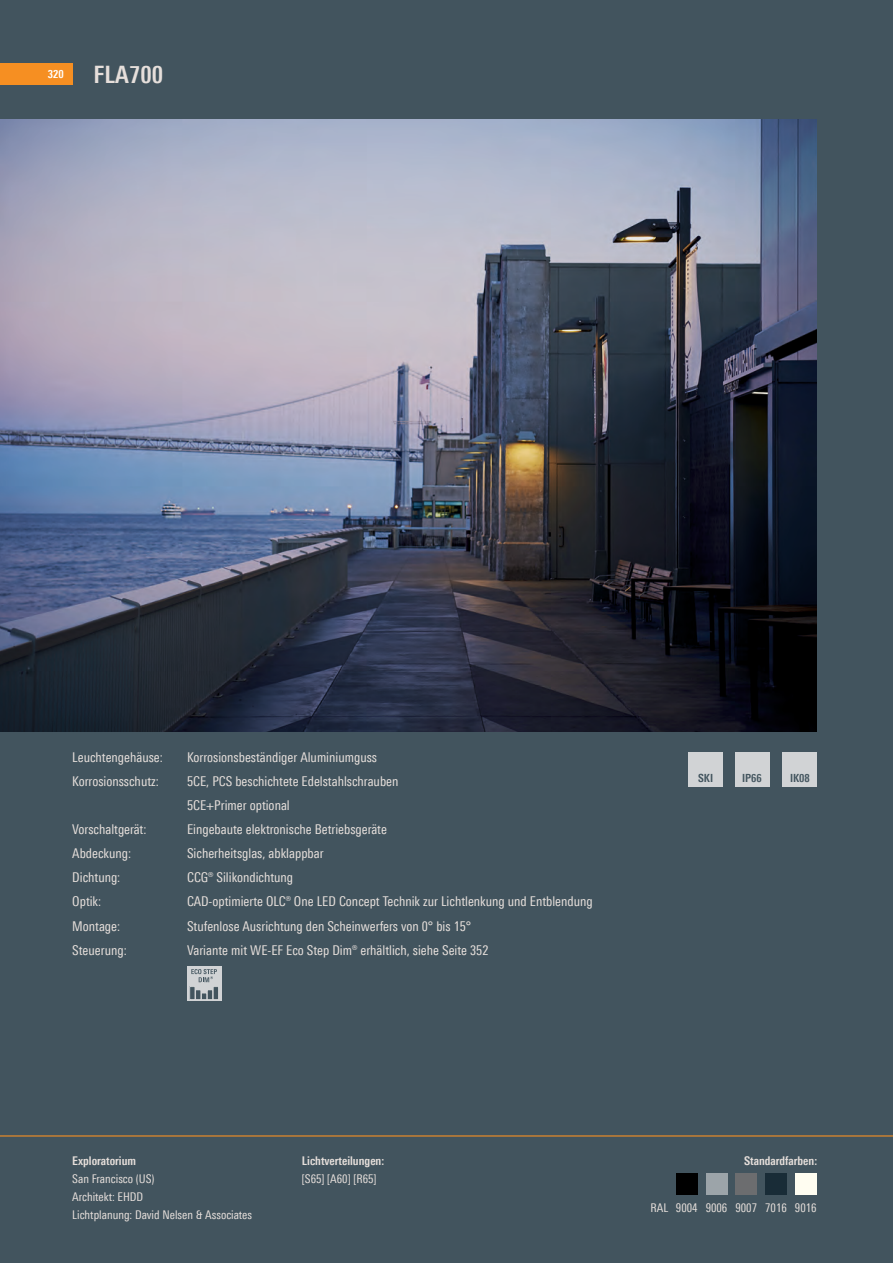
<style>
.page{position:relative;width:893px;height:1263px;background:#42545e}
.page>*{position:absolute;margin:0;border:0;box-sizing:border-box;transform-origin:0 0}
.t1{font:700 24px "Linotype Univers 620 Cn";letter-spacing:.005em;color:#e6dfdb}
.body{font:13.5px/24px "Linotype Univers 420 Cn";color:#e6dfdb}
.body-2{font:12px/18px "Linotype Univers 420 Cn";color:#e6dfdb}
.light_source_tab{font:700 12px/18px "Linotype Univers 620 Cn";color:#e6dfdb}
.title_CL{font:700 11.25px "Linotype Univers 620 Cn";color:#42545e}
.t2{font:700 11.25px "Linotype Univers 620 Cn";color:#fff}
.s1{font-family:"Linotype Univers 620 Cn";font-weight:700}
.s2{font-family:"Linotype Univers 420 Cn";font-weight:400}
</style>
<div class="page">
<div style="left:0;top:64px;width:72px;height:21px;background:#f68f22"></div>
<hr style="left:0;top:1135px;width:893px;height:1px;background:#f68f22">
<div style="left:736px;top:1174px;width:21px;height:21px;background:#6c6d6f"></div>
<div style="left:706px;top:1174px;width:21px;height:21px;background:#9ca4a9"></div>
<div style="left:676px;top:1174px;width:21px;height:21px;background:#000"></div>
<div style="left:765px;top:1174px;width:22px;height:21px;background:#192c37"></div>
<div style="left:795px;top:1174px;width:21px;height:21px;background:#fffdf1"></div>
<div style="left:782px;top:753px;width:34px;height:34px;background:#d1d3d5"></div>
<div style="left:736px;top:753px;width:34px;height:34px;background:#d1d3d5"></div>
<img style="left:0;top:119px;width:816px;height:612px">
<div style="left:689px;top:753px;width:34px;height:34px;background:#d1d3d5"></div>
<div style="left:187px;top:966px;width:34px;height:34px;background:#d1d3d5"></div>
<div style="left:201px;top:993px;width:6px;height:7px;border:1px solid #d1d3d5"></div>
<div style="left:207px;top:990px;width:6px;height:9px;background:#42545e"></div>
<div style="left:207px;top:989px;width:6px;height:11px;border:1px solid #d1d3d5"></div>
<div style="left:196px;top:990px;width:5px;height:9px;background:#42545e"></div>
<div style="left:195px;top:989px;width:6px;height:11px;border:1px solid #d1d3d5"></div>
<div style="left:190px;top:986px;width:5px;height:13px;background:#42545e"></div>
<div style="left:189px;top:986px;width:6px;height:14px;border:1px solid #d1d3d5"></div>
<div style="left:213px;top:986px;width:6px;height:13px;background:#42545e"></div>
<div style="left:213px;top:986px;width:6px;height:14px;border:1px solid #d1d3d5"></div>
<svg style="left:191px;top:969px;width:26px;height:13px"></svg>
<p class="t2" style="left:48px;top:68px;width:17px">320</p>
<p class="t1" style="left:94px;top:60px;width:71px">FLA700</p>
<p class="body" style="left:72px;top:745px;width:92px">Leuchtengehäuse:<br>Korrosionsschutz:</p>
<p class="body" style="left:72px;top:817px;width:76px">Vorschaltgerät:<br>Abdeckung:<br>Dichtung:<br>Optik:<br>Montage:<br>Steuerung:</p>
<p class="body" style="left:187px;top:745px;width:191px">Korrosionsbeständiger Aluminiumguss</p>
<p class="body" style="left:187px;top:769px;width:213px">5CE, PCS beschichtete Edelstahlschrauben<br>5CE+Primer optional</p>
<p class="body" style="left:187px;top:817px;width:201px">Eingebaute elektronische Betriebsgeräte</p>
<p class="body" style="left:187px;top:841px;width:138px">Sicherheitsglas, abklappbar</p>
<p class="body" style="left:187px;top:865px;width:407px">CCG® Silikondichtung<br>CAD-optimierte OLC® One LED Concept Technik zur Lichtlenkung und Entblendung Stufenlose Ausrichtung den Scheinwerfers von 0° bis 15°<br>Variante mit WE-EF Eco Step Dim® erhältlich, siehe Seite 352</p>
<p class="title_CL" style="left:698px;top:772px;width:16px">SKI</p>
<p class="title_CL" style="left:742px;top:772px;width:21px">IP66</p>
<p class="title_CL" style="left:790px;top:772px;width:21px">IK08</p>
<p class="body-2" style="left:72px;top:1152px;width:181px"><span class="s1">Exploratorium<br></span>San Francisco (US)<br>Architekt: EHDD<br>Lichtplanung: David Nelsen &amp; Associates</p>
<p class="light_source_tab" style="left:302px;top:1152px;width:84px">Lichtverteilungen: <span class="s2">[S65] [A60] [R65]</span></p>
<p class="light_source_tab" style="left:744px;top:1152px;width:75px">Standardfarben:</p>
<p class="body-2" style="left:651px;top:1199px;width:168px">RAL 9004 9006 9007 7016 9016</p>
</div>
